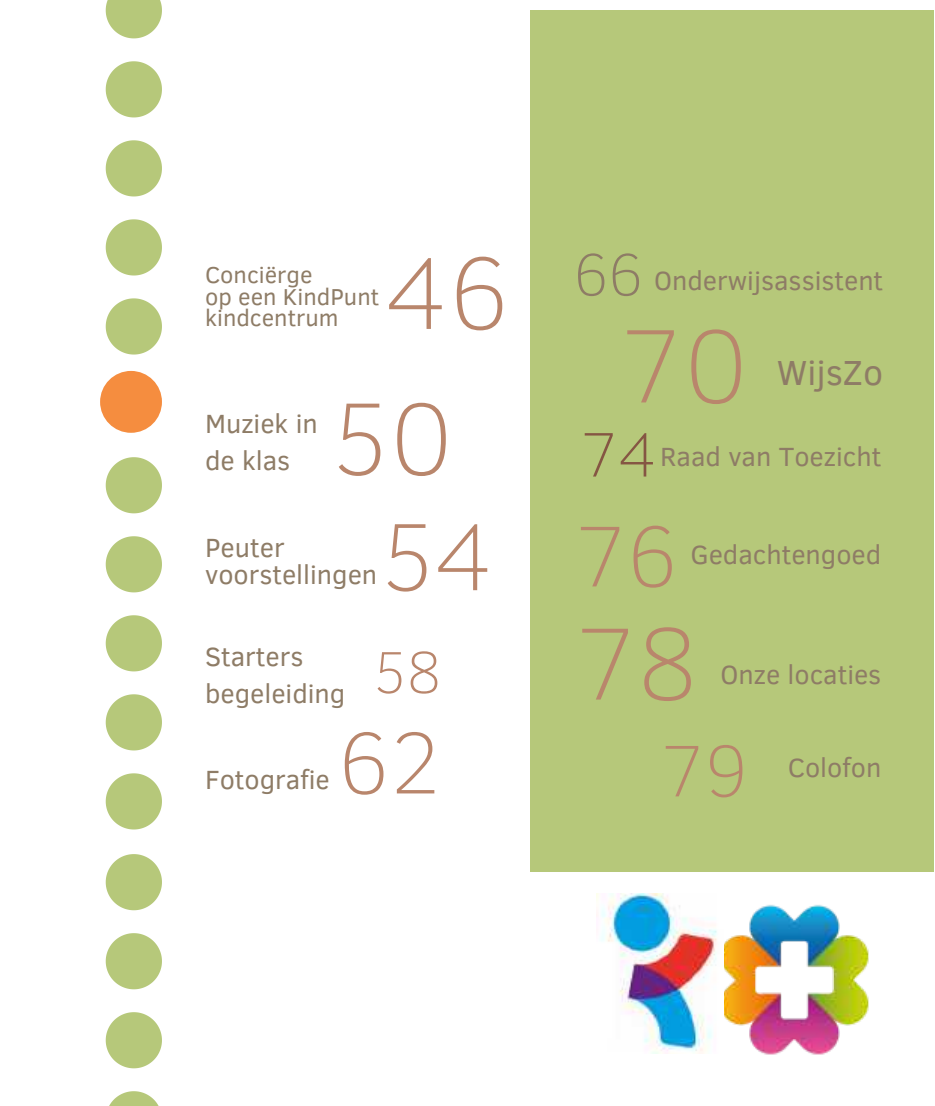
<style>
.page{position:relative;width:935px;height:1106px;background:#fff}
.page>*{position:absolute;margin:0;border:0;box-sizing:border-box;transform-origin:0 0}
.t1{font:100 106.8px "Clear Sans";color:#b9866c}
.t2{font:100 104.7px "Clear Sans";color:#b9866c}
.t3{font:100 97.65px "Clear Sans";color:#b9866c}
.t4{font:100 89.1px "Clear Sans";color:#b9866c}
.t5{font:100 88.05px "Clear Sans";color:#b9866c}
.t6{font:100 74.55px "Clear Sans";color:#b9866c}
.t7{font:100 60.75px "Clear Sans";color:#8e7c66}
.t8{font:100 60.15px "Clear Sans";color:#b9866c}
.t9{font:35.7px "Clear Sans";color:#8e7c66}
.t10{font:27px/37.2px "Clear Sans";color:#8e7c66}
.t11{font:23.55px/21.6px "Clear Sans";color:#8e7c66}
.s1{font-size:64.2px;color:#855643}
</style>
<div class="page">
<svg style="left:106px;top:457px;width:56px;height:372px"></svg>
<svg style="left:106px;top:0;width:56px;height:355px"></svg>
<svg style="left:106px;top:854px;width:56px;height:252px"></svg>
<div style="left:100px;top:371px;width:62px;height:62px;background:#f58d3f;border-radius:50%"></div>
<div style="left:530px;top:10px;width:404px;height:862px;background:#b6c87a"></div>
<img style="left:724px;top:904px;width:145px;height:151px">
<img style="left:596px;top:893px;width:121px;height:160px">
<h3 class="t7" style="left:574px;top:230px;width:71px">66</h3>
<h1 class="t1" style="left:619px;top:287px;width:131px">70</h1>
<h2 class="t2" style="left:330px;top:362px;width:329px">50 <span class="s1">74</span></h2>
<h2 class="t2" style="left:386px;top:216px;width:125px">46</h2>
<p class="t11" style="left:205px;top:263px;width:176px">Conciërge<br>op een KindPunt kindcentrum</p>
<p class="t10" style="left:654px;top:260px;width:231px">Onderwijsassistent</p>
<h3 class="t9" style="left:777px;top:347px;width:108px">WijsZo</h3>
<p class="t10" style="left:205px;top:403px;width:114px">Muziek in de klas</p>
<p class="t10" style="left:660px;top:437px;width:223px">Raad van Toezicht</p>
<p class="t10" style="left:205px;top:532px;width:174px;line-height:27px">Peuter voorstellingen</p>
<h3 class="t3" style="left:379px;top:485px;width:117px">54</h3>
<p class="t10" style="left:205px;top:636px;width:142px">Starters begeleiding</p>
<h3 class="t8" style="left:372px;top:628px;width:70px">58</h3>
<p class="t10" style="left:205px;top:760px;width:126px">Fotografie</p>
<h3 class="t4" style="left:338px;top:697px;width:103px">62</h3>
<h3 class="t5" style="left:574px;top:492px;width:105px">76</h3>
<h2 class="t2" style="left:574px;top:587px;width:125px">78</h2>
<p class="t10" style="left:690px;top:534px;width:192px">Gedachtengoed</p>
<p class="t10" style="left:720px;top:655px;width:162px">Onze locaties</p>
<h3 class="t6" style="left:660px;top:716px;width:89px">79</h3>
<p class="t10" style="left:788px;top:748px;width:95px">Colofon</p>
</div>
